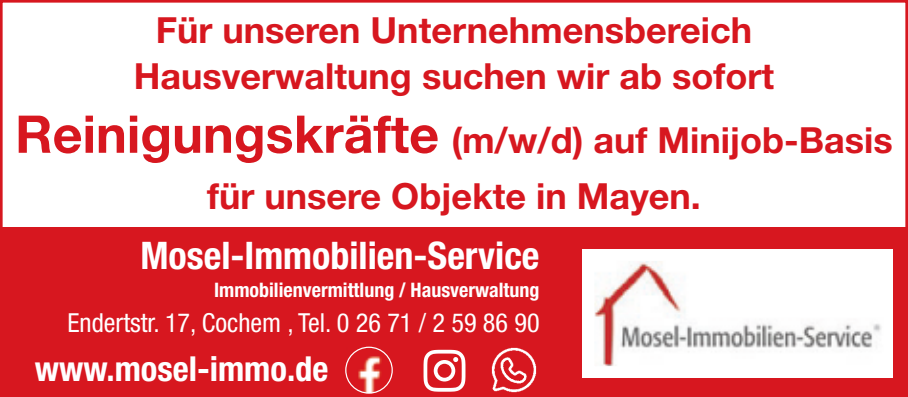
<style>
.page{position:relative;width:908px;height:397px;background:#fff}
.page>*{position:absolute;margin:0;border:0;box-sizing:border-box;transform-origin:0 0}
.t1{font:700 condensed 38px "Helvetica Neue LT Pro";color:#fff}
.t2{font:700 36px/46px "Helvetica Neue LT Pro";color:#d7171f;text-align:center}
.t3{font:700 condensed 34.4px "Helvetica Neue";color:#fff}
.t4{font:condensed 26.4px "Helvetica Neue LT Pro";color:#fff}
.t5{font:700 condensed 20px "Helvetica Neue LT Pro";color:#fff}
.s1{font-size:52px}
</style>
<div class="page">
<div style="left:0;top:227px;width:907px;height:170px;background:#d7171f"></div>
<div style="left:0;top:0;width:907px;height:397px;border:3px solid #d7171f"></div>
<svg style="left:26px;top:346px;width:521px;height:51px"></svg>
<div style="left:582px;top:249px;width:310px;height:129px;background:#fff"></div>
<img style="left:595px;top:262px;width:286px;height:103px">
<p class="t2" style="left:134px;top:6px;width:641px">Für unseren Unternehmensbereich<br>Hausverwaltung suchen wir ab sofort</p>
<p class="t2" style="left:15px;top:111px;width:878px;line-height:56px"><span class="s1">Reinigungskräfte</span> (m/w/d) auf Minijob-Basis für unsere Objekte in Mayen.</p>
<p class="t1" style="left:140px;top:233px;width:400px">Mosel-Immobilien-Service</p>
<p class="t5" style="left:214px;top:278px;width:327px">Immobilienvermittlung / Hausverwaltung</p>
<p class="t4" style="left:67px;top:307px;width:473px">Endertstr. 17, Cochem , Tel. 0 26 71 / 2 59 86 90</p>
<p class="t3" style="left:35px;top:348px;width:295px">www.mosel-immo.de</p>
</div>
